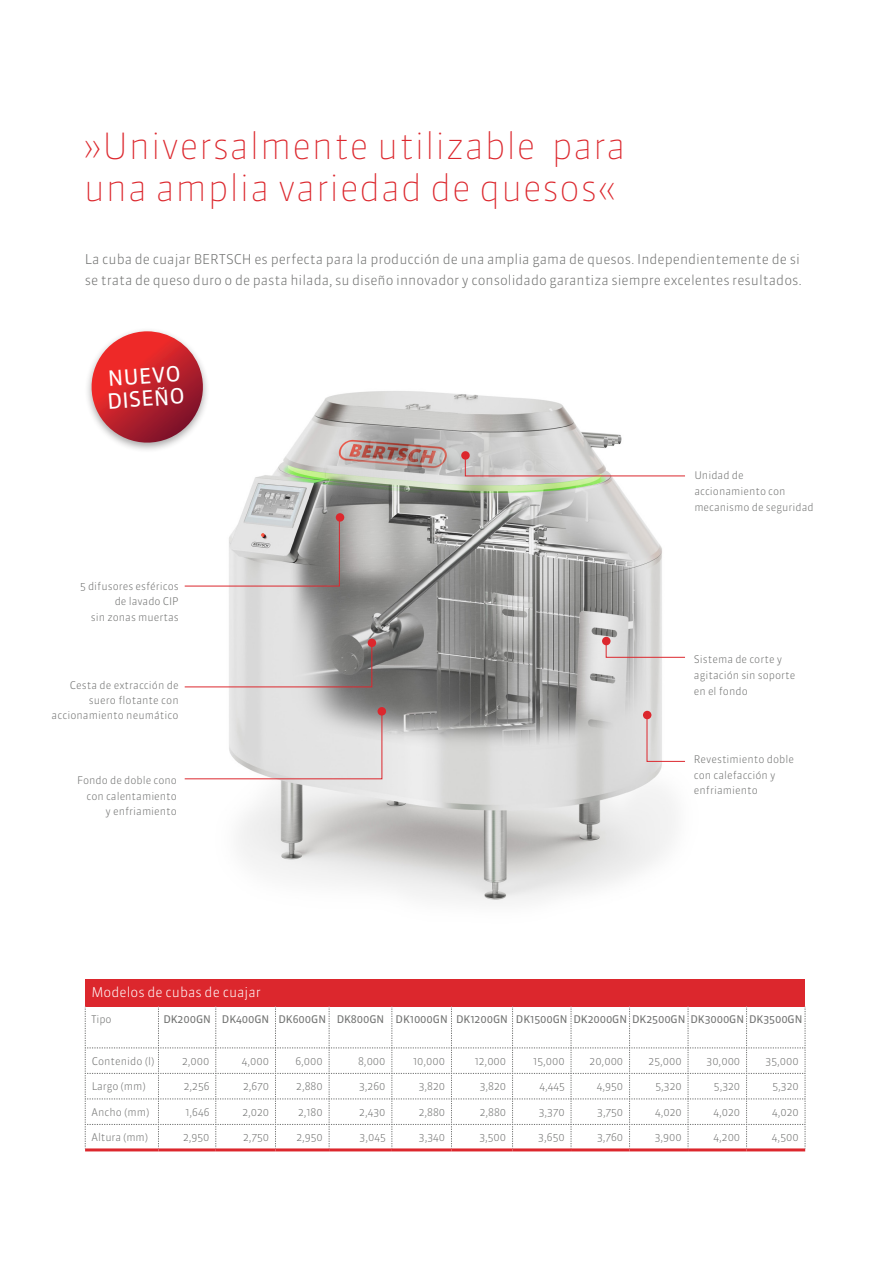
<style>
.page{position:relative;width:885px;height:1263px;background:#fff}
.page>*{position:absolute;margin:0;border:0;box-sizing:border-box;transform-origin:0 0}
.Unterstreichung_Grau{font:100 36px "Sanuk";letter-spacing:.005em;color:#dc272d}
.t1{font:21px/22.5px "Sanuk";color:#fff}
.Unterstreichung_Grau-2{font:300 13.5px/21px "Sanuk";color:#717271}
.Einf__Abs{font:300 13.5px "Sanuk";color:#fff}
.Unterstreichung_Grau-3{font:300 10.5px/15px "Sanuk";color:#717271;text-align:right}
.t2{font:10.5px "Sanuk";letter-spacing:-.01em;color:#717271}
</style>
<div class="page">
<img style="left:184px;top:391px;width:501px;height:512px">
<svg style="left:465px;top:459px;width:220px;height:17px"></svg>
<svg style="left:184px;top:520px;width:156px;height:66px"></svg>
<svg style="left:184px;top:643px;width:188px;height:44px"></svg>
<svg style="left:184px;top:711px;width:198px;height:68px"></svg>
<div style="left:336px;top:513px;width:8px;height:9px;background:#dc272d;border-radius:50%"></div>
<div style="left:602px;top:637px;width:8px;height:8px;background:#dc272d;border-radius:50%"></div>
<div style="left:367px;top:639px;width:9px;height:8px;background:#dc272d;border-radius:50%"></div>
<div style="left:377px;top:707px;width:9px;height:8px;background:#dc272d;border-radius:50%"></div>
<svg style="left:646px;top:719px;width:39px;height:43px"></svg>
<div style="left:643px;top:711px;width:8px;height:8px;background:#dc272d;border-radius:50%"></div>
<svg style="left:605px;top:642px;width:80px;height:16px"></svg>
<div style="left:84px;top:327px;width:126px;height:126px;background:#fff"></div>
<svg style="left:87px;top:331px;width:120px;height:119px"></svg>
<div style="left:461px;top:451px;width:8px;height:9px;background:#dc272d;border-radius:50%"></div>
<div style="left:85px;top:979px;width:720px;height:28px;background:#dc272d"></div>
<hr style="left:85px;top:1148px;width:73px;height:3px;background:#dc272d">
<hr style="left:158px;top:1148px;width:58px;height:3px;background:#dc272d">
<hr style="left:216px;top:1148px;width:59px;height:3px;background:#dc272d">
<hr style="left:275px;top:1148px;width:54px;height:3px;background:#dc272d">
<hr style="left:329px;top:1148px;width:63px;height:3px;background:#dc272d">
<hr style="left:392px;top:1148px;width:59px;height:3px;background:#dc272d">
<hr style="left:451px;top:1148px;width:61px;height:3px;background:#dc272d">
<hr style="left:512px;top:1148px;width:59px;height:3px;background:#dc272d">
<hr style="left:571px;top:1148px;width:58px;height:3px;background:#dc272d">
<hr style="left:629px;top:1148px;width:59px;height:3px;background:#dc272d">
<hr style="left:688px;top:1148px;width:58px;height:3px;background:#dc272d">
<hr style="left:746px;top:1148px;width:59px;height:3px;background:#dc272d">
<svg style="left:85px;top:1007px;width:720px;height:142px"></svg>
<p class="Unterstreichung_Grau" style="left:83px;top:124px;width:544px">»Universalmente utilizable para</p>
<p class="Unterstreichung_Grau" style="left:83px;top:166px;width:534px">una amplia variedad de quesos«</p>
<p class="Unterstreichung_Grau-2" style="left:85px;top:249px;width:718px">La cuba de cuajar BERTSCH es perfecta para la producción de una amplia gama de quesos. Independientemente de si se trata de queso duro o de pasta hilada, su diseño innovador y consolidado garantiza siempre excelentes resultados.</p>
<p class="t1" style="left:105px;top:368px;width:79px;rotate:-4deg">NUEVO<br>DISEÑO</p>
<p class="Unterstreichung_Grau-3" style="left:80px;top:578px;width:100px">5 difusores esféricos</p>
<p class="Unterstreichung_Grau-3" style="left:115px;top:594px;width:65px">de lavado CIP</p>
<p class="Unterstreichung_Grau-3" style="left:91px;top:610px;width:89px">sin zonas muertas</p>
<p class="Unterstreichung_Grau-3" style="left:52px;top:678px;width:129px">Cesta de extracción de suero flotante con accionamiento neumático</p>
<p class="Unterstreichung_Grau-3" style="left:77px;top:773px;width:101px">Fondo de doble cono</p>
<p class="Unterstreichung_Grau-3" style="left:86px;top:788px;width:92px">con calentamiento</p>
<p class="Unterstreichung_Grau-3" style="left:106px;top:804px;width:73px">y enfriamiento</p>
<p class="Unterstreichung_Grau-3" style="left:694px;top:468px;width:51px">Unidad de</p>
<p class="Unterstreichung_Grau-3" style="left:694px;top:484px;width:93px">accionamiento con</p>
<p class="Unterstreichung_Grau-3" style="left:694px;top:500px;width:121px">mecanismo de seguridad</p>
<p class="Unterstreichung_Grau-3" style="left:693px;top:652px;width:90px">Sistema de corte y</p>
<p class="Unterstreichung_Grau-3" style="left:693px;top:668px;width:103px">agitación sin soporte</p>
<p class="Unterstreichung_Grau-3" style="left:693px;top:683px;width:55px">en el fondo</p>
<p class="Unterstreichung_Grau-3" style="left:693px;top:752px;width:101px">Revestimiento doble</p>
<p class="Unterstreichung_Grau-3" style="left:693px;top:767px;width:83px">con calefacción y</p>
<p class="Unterstreichung_Grau-3" style="left:693px;top:783px;width:65px">enfriamiento</p>
<p class="Einf__Abs" style="left:91px;top:983px;width:171px">Modelos de cubas de cuajar</p>
<p class="Unterstreichung_Grau-3" style="left:91px;top:1012px;width:22px">Tipo</p>
<p class="t2" style="left:163px;top:1013px;width:49px">DK200GN</p>
<p class="t2" style="left:222px;top:1013px;width:49px">DK400GN</p>
<p class="t2" style="left:278px;top:1013px;width:49px">DK600GN</p>
<p class="t2" style="left:337px;top:1013px;width:49px">DK800GN</p>
<p class="t2" style="left:395px;top:1013px;width:54px">DK1000GN</p>
<p class="t2" style="left:456px;top:1013px;width:53px">DK1200GN</p>
<p class="t2" style="left:516px;top:1013px;width:53px">DK1500GN</p>
<p class="t2" style="left:573px;top:1013px;width:55px">DK2000GN</p>
<p class="t2" style="left:632px;top:1013px;width:55px">DK2500GN</p>
<p class="t2" style="left:690px;top:1013px;width:55px">DK3000GN</p>
<p class="t2" style="left:749px;top:1013px;width:55px">DK3500GN</p>
<p class="Unterstreichung_Grau-3" style="left:92px;top:1053px;width:64px">Contenido (l)</p>
<p class="Unterstreichung_Grau-3" style="left:182px;top:1053px;width:29px">2,000</p>
<p class="Unterstreichung_Grau-3" style="left:242px;top:1053px;width:29px">4,000</p>
<p class="Unterstreichung_Grau-3" style="left:295px;top:1053px;width:29px">6,000</p>
<p class="Unterstreichung_Grau-3" style="left:358px;top:1053px;width:29px">8,000</p>
<p class="Unterstreichung_Grau-3" style="left:413px;top:1053px;width:33px">10,000</p>
<p class="Unterstreichung_Grau-3" style="left:474px;top:1053px;width:33px">12,000</p>
<p class="Unterstreichung_Grau-3" style="left:533px;top:1053px;width:33px">15,000</p>
<p class="Unterstreichung_Grau-3" style="left:589px;top:1053px;width:35px">20,000</p>
<p class="Unterstreichung_Grau-3" style="left:648px;top:1053px;width:35px">25,000</p>
<p class="Unterstreichung_Grau-3" style="left:706px;top:1053px;width:35px">30,000</p>
<p class="Unterstreichung_Grau-3" style="left:765px;top:1053px;width:35px">35,000</p>
<p class="Unterstreichung_Grau-3" style="left:92px;top:1079px;width:55px">Largo (mm)</p>
<p class="Unterstreichung_Grau-3" style="left:184px;top:1079px;width:27px">2,256</p>
<p class="Unterstreichung_Grau-3" style="left:243px;top:1079px;width:28px">2,670</p>
<p class="Unterstreichung_Grau-3" style="left:296px;top:1079px;width:28px">2,880</p>
<p class="Unterstreichung_Grau-3" style="left:359px;top:1079px;width:28px">3,260</p>
<p class="Unterstreichung_Grau-3" style="left:418px;top:1079px;width:28px">3,820</p>
<p class="Unterstreichung_Grau-3" style="left:479px;top:1079px;width:28px">3,820</p>
<p class="Unterstreichung_Grau-3" style="left:539px;top:1079px;width:27px">4,445</p>
<p class="Unterstreichung_Grau-3" style="left:596px;top:1079px;width:28px">4,950</p>
<p class="Unterstreichung_Grau-3" style="left:655px;top:1079px;width:28px">5,320</p>
<p class="Unterstreichung_Grau-3" style="left:713px;top:1079px;width:28px">5,320</p>
<p class="Unterstreichung_Grau-3" style="left:772px;top:1079px;width:28px">5,320</p>
<p class="Unterstreichung_Grau-3" style="left:91px;top:1104px;width:60px">Ancho (mm)</p>
<p class="Unterstreichung_Grau-3" style="left:185px;top:1104px;width:26px">1,646</p>
<p class="Unterstreichung_Grau-3" style="left:242px;top:1104px;width:28px">2,020</p>
<p class="Unterstreichung_Grau-3" style="left:298px;top:1104px;width:26px">2,180</p>
<p class="Unterstreichung_Grau-3" style="left:359px;top:1104px;width:28px">2,430</p>
<p class="Unterstreichung_Grau-3" style="left:418px;top:1104px;width:28px">2,880</p>
<p class="Unterstreichung_Grau-3" style="left:479px;top:1104px;width:28px">2,880</p>
<p class="Unterstreichung_Grau-3" style="left:538px;top:1104px;width:28px">3,370</p>
<p class="Unterstreichung_Grau-3" style="left:597px;top:1104px;width:28px">3,750</p>
<p class="Unterstreichung_Grau-3" style="left:655px;top:1104px;width:28px">4,020</p>
<p class="Unterstreichung_Grau-3" style="left:713px;top:1104px;width:28px">4,020</p>
<p class="Unterstreichung_Grau-3" style="left:771px;top:1104px;width:28px">4,020</p>
<p class="Unterstreichung_Grau-3" style="left:91px;top:1130px;width:58px">Altura (mm)</p>
<p class="Unterstreichung_Grau-3" style="left:183px;top:1130px;width:28px">2,950</p>
<p class="Unterstreichung_Grau-3" style="left:243px;top:1130px;width:27px">2,750</p>
<p class="Unterstreichung_Grau-3" style="left:296px;top:1130px;width:28px">2,950</p>
<p class="Unterstreichung_Grau-3" style="left:359px;top:1130px;width:28px">3,045</p>
<p class="Unterstreichung_Grau-3" style="left:419px;top:1130px;width:28px">3,340</p>
<p class="Unterstreichung_Grau-3" style="left:479px;top:1130px;width:28px">3,500</p>
<p class="Unterstreichung_Grau-3" style="left:538px;top:1130px;width:28px">3,650</p>
<p class="Unterstreichung_Grau-3" style="left:597px;top:1130px;width:28px">3,760</p>
<p class="Unterstreichung_Grau-3" style="left:654px;top:1130px;width:28px">3,900</p>
<p class="Unterstreichung_Grau-3" style="left:713px;top:1130px;width:28px">4,200</p>
<p class="Unterstreichung_Grau-3" style="left:771px;top:1130px;width:28px">4,500</p>
</div>
